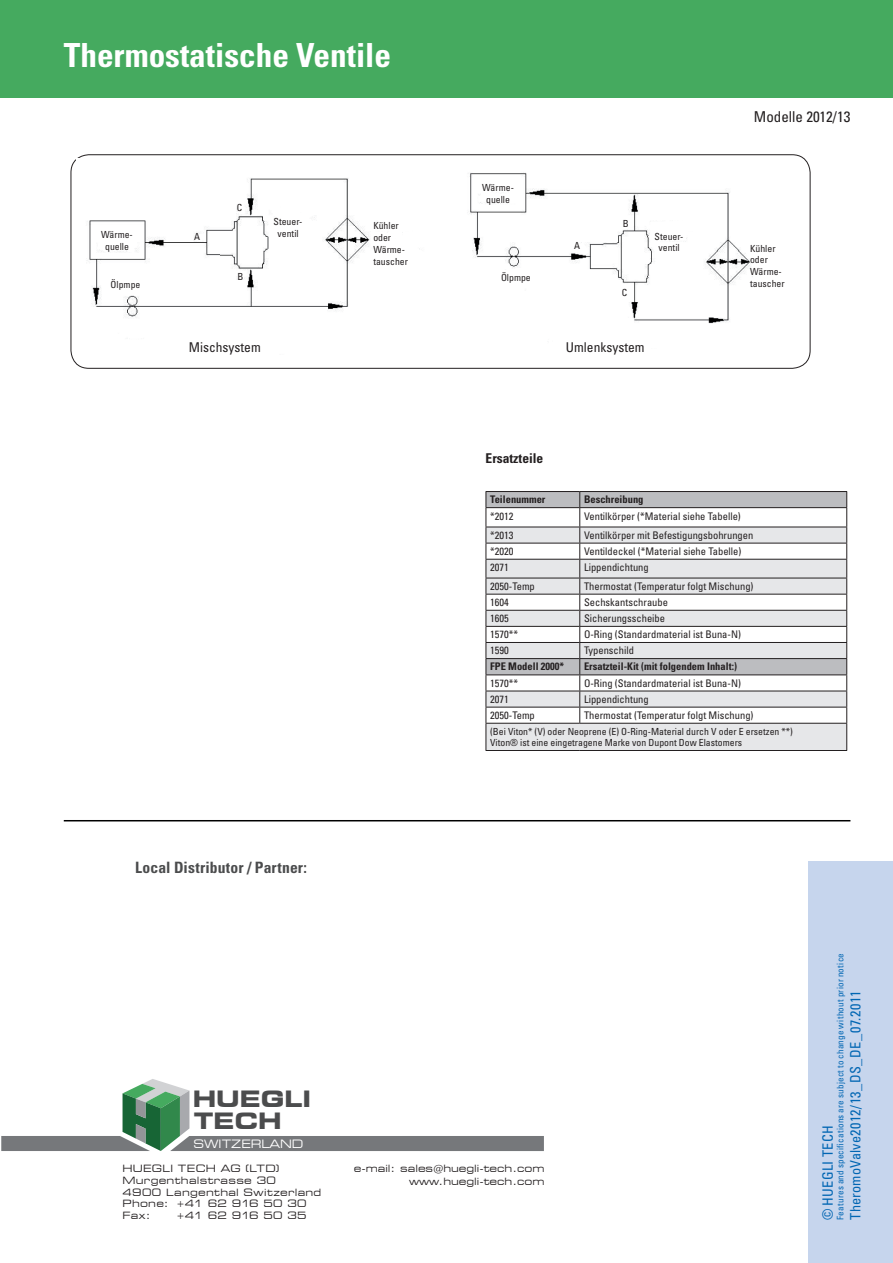
<style>
.page{position:relative;width:893px;height:1263px;background:#fff}
.page>*{position:absolute;margin:0;border:0;box-sizing:border-box;transform-origin:0 0}
.t1{font:700 condensed 33.15px "Univers LT Std";color:#fff}
.t2{font:700 expanded 22.35px/21.6px "Square 721 BT";color:#4b4c4d}
.t3{font:700 condensed 15.6px "Univers LT Std";letter-spacing:.005em;color:#4b4c4d}
.t4{font:condensed 15px "Univers LT Std";color:#231f20}
.t5{font:condensed 14.25px "Univers LT Std";letter-spacing:.02em;color:#0166b3}
.t6{font:condensed 13.5px "Univers LT Std";color:#231f20}
.t7{font:700 condensed 13.5px "Univers LT Std";color:#231f20}
.t8{font:expanded 11.55px "Square 721 BT";color:#fff;scale:.96 1}
.t9{font:condensed 10.5px "Univers LT Std";color:#231f20}
.t10{font:700 condensed 10.5px "Univers LT Std";color:#231f20}
.t11{font:expanded 9.9px/12px "Square 721 BT";letter-spacing:.025em;color:#231f20}
.t12{font:expanded 9.9px/13.6px "Square 721 BT";color:#231f20;text-align:right}
.t13{font:expanded 9.9px "Square 721 BT";letter-spacing:-.005em;color:#231f20}
.t14{font:condensed 9.75px/11.7px "Univers LT Std";color:#231f20}
.t15{font:condensed 9px "Univers LT Std";letter-spacing:.03em;color:#0166b3}
</style>
<div class="page">
<div style="left:808px;top:861px;width:85px;height:402px;background:#c6d5ed"></div>
<svg style="left:1px;top:1079px;width:543px;height:72px"></svg>
<hr style="left:64px;top:820px;width:786px;height:1px;background:#000">
<div style="left:0;top:0;width:893px;height:98px;background:#45aa5f"></div>
<hr style="left:486px;top:491px;width:94px;height:1px;background:#231f20">
<hr style="left:580px;top:491px;width:267px;height:1px;background:#231f20">
<svg style="left:486px;top:492px;width:361px;height:258px"></svg>
<hr style="left:486px;top:750px;width:94px;height:1px;background:#231f20">
<hr style="left:580px;top:750px;width:267px;height:1px;background:#231f20">
<div style="left:71px;top:154px;width:739px;height:215px;border:1px solid #231f20;border-radius:18px"></div>
<img style="left:77px;top:159px;width:676px;height:165px">
<h1 class="t1" style="left:64px;top:34px;width:329px">Thermostatische Ventile</h1>
<p class="t14" style="left:237px;top:202px;width:7px">C</p>
<p class="t14" style="left:482px;top:182px;width:33px;text-align:center">Wärme&shy;quelle</p>
<h3 class="t4" style="left:754px;top:107px;width:98px">Modelle 2012/13</h3>
<p class="t14" style="left:274px;top:216px;width:30px">Steuer-</p>
<p class="t14" style="left:623px;top:217px;width:7px">B</p>
<p class="t14" style="left:101px;top:228px;width:33px;text-align:center">Wärme&shy;quelle</p>
<p class="t14" style="left:373px;top:220px;width:36px">Kühler oder<br>Wärme&shy;tauscher</p>
<p class="t14" style="left:194px;top:230px;width:7px">A</p>
<p class="t14" style="left:278px;top:227px;width:23px">ventil</p>
<p class="t14" style="left:655px;top:230px;width:30px;text-align:center">Steuer&shy;ventil</p>
<p class="t14" style="left:574px;top:240px;width:7px">A</p>
<p class="t14" style="left:750px;top:242px;width:33px">Kühler oder<br>Wärme-</p>
<p class="t14" style="left:501px;top:272px;width:31px">Ölpmpe</p>
<p class="t14" style="left:237px;top:271px;width:7px">B</p>
<p class="t14" style="left:111px;top:278px;width:31px">Ölpmpe</p>
<p class="t14" style="left:750px;top:277px;width:36px">tauscher</p>
<p class="t14" style="left:622px;top:286px;width:7px">C</p>
<p class="t6" style="left:189px;top:339px;width:73px">Mischsystem</p>
<p class="t6" style="left:566px;top:339px;width:80px">Umlenksystem</p>
<p class="t7" style="left:486px;top:450px;width:59px">Ersatzteile</p>
<p class="t10" style="left:490px;top:493px;width:57px">Teilenummer</p>
<p class="t10" style="left:584px;top:493px;width:61px">Beschreibung</p>
<p class="t9" style="left:490px;top:509px;width:25px">*2012</p>
<p class="t9" style="left:584px;top:509px;width:158px">Ventilkörper (*Material siehe Tabelle)</p>
<p class="t9" style="left:490px;top:528px;width:25px">*2013</p>
<p class="t9" style="left:584px;top:528px;width:171px">Ventilkörper mit Befestigungsbohrungen</p>
<p class="t9" style="left:490px;top:545px;width:25px">*2020</p>
<p class="t9" style="left:584px;top:545px;width:159px">Ventildeckel (*Material siehe Tabelle)</p>
<p class="t9" style="left:490px;top:561px;width:20px">2071</p>
<p class="t9" style="left:584px;top:561px;width:66px">Lippendichtung</p>
<p class="t9" style="left:490px;top:579px;width:46px">2050-Temp</p>
<p class="t9" style="left:584px;top:579px;width:171px">Thermostat (Temperatur folgt Mischung)</p>
<p class="t9" style="left:490px;top:596px;width:20px">1604</p>
<p class="t9" style="left:584px;top:596px;width:85px">Sechskantschraube</p>
<p class="t9" style="left:490px;top:612px;width:20px">1605</p>
<p class="t9" style="left:584px;top:612px;width:83px">Sicherungsscheibe</p>
<p class="t9" style="left:490px;top:628px;width:29px">1570**</p>
<p class="t9" style="left:584px;top:628px;width:158px">O-Ring (Standardmaterial ist Buna-N)</p>
<p class="t9" style="left:490px;top:644px;width:20px">1590</p>
<p class="t9" style="left:584px;top:644px;width:51px">Typenschild</p>
<p class="t10" style="left:490px;top:660px;width:76px">FPE Modell 2000*</p>
<p class="t10" style="left:584px;top:660px;width:154px">Ersatzteil-Kit (mit folgendem Inhalt:)</p>
<p class="t9" style="left:490px;top:676px;width:29px">1570**</p>
<p class="t9" style="left:584px;top:676px;width:158px">O-Ring (Standardmaterial ist Buna-N)</p>
<p class="t9" style="left:490px;top:692px;width:20px">2071</p>
<p class="t9" style="left:584px;top:692px;width:66px">Lippendichtung</p>
<p class="t9" style="left:490px;top:709px;width:46px">2050-Temp</p>
<p class="t9" style="left:584px;top:709px;width:171px">Thermostat (Temperatur folgt Mischung)</p>
<p class="t14" style="left:490px;top:725px;width:304px">(Bei Viton* (V) oder Neoprene (E) O-Ring-Material durch V oder E ersetzen **)<br>Viton® ist eine eingetragene Marke von Dupont Dow Elastomers</p>
<h3 class="t3" style="left:135px;top:857px;width:173px">Local Distributor / Partner:</h3>
<h2 class="t2" style="left:193px;top:1088px;width:120px">HUEGLI<br>TECH</h2>
<p class="t8" style="left:194px;top:1136px;width:116px">SWITZERLAND</p>
<p class="t11" style="left:122px;top:1162px;width:200px">HUEGLI TECH AG (LTD)<br>Murgenthalstrasse 30<br>4900 Langenthal Switzerland<br>Phone: +41 62 916 50 30<br>Fax:</p>
<p class="t13" style="left:176px;top:1210px;width:132px">+41 62 916 50 35</p>
<p class="t12" style="left:354px;top:1161px;width:192px">e-mail: sales@huegli-tech.com www.huegli-tech.com</p>
<p class="t15" style="left:835px;top:1220px;width:268px;rotate:-90deg">Features and specifications are subject to change without prior notice</p>
<h3 class="t5" style="left:846px;top:1220px;width:231px;rotate:-90deg">TheromoValve2012/13_DS_DE_07.2011</h3>
<h3 class="t5" style="left:819px;top:1220px;width:96px;rotate:-90deg">© HUEGLI TECH</h3>
</div>
